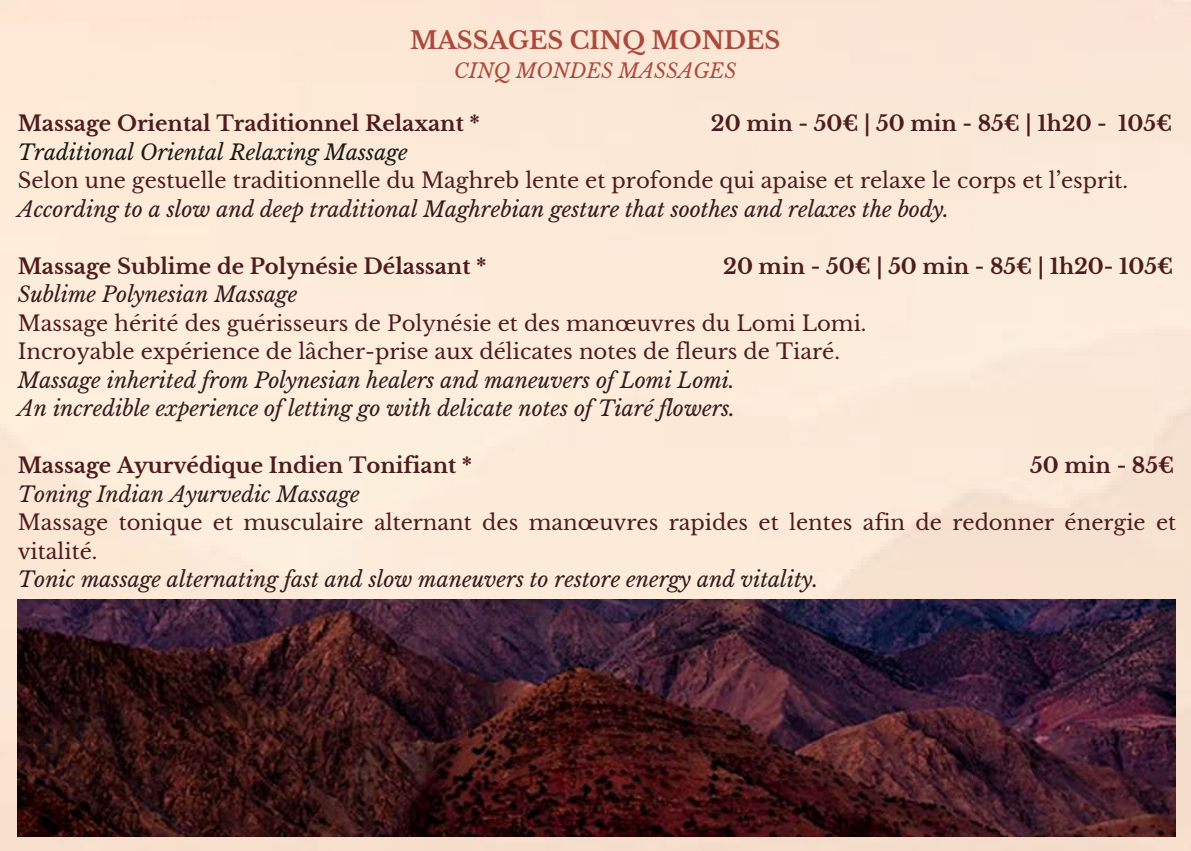
<style>
.page{position:relative;width:1191px;height:851px;background:#fff}
.page>*{position:absolute;margin:0;border:0;box-sizing:border-box;transform-origin:0 0}
.t1{font:700 24px "Libre Baskerville";color:#aa4a3d}
.t2{font:italic 21.2px/28.4px "Libre Baskerville";color:#341b1e}
.t3{font:21.2px/28.4px "Libre Baskerville";color:#4d1c1e}
.t4{font:700 21.2px "Libre Baskerville";color:#4d1c1e}
.t5{font:italic 21.2px "Libre Baskerville";color:#191b18}
.t6{font:italic 20px "Libre Baskerville";color:#aa4a3d}
</style>
<div class="page">
<img style="left:0;top:0;width:1191px;height:850px">
<img style="left:18px;top:599px;width:1158px;height:237px">
<p class="t1" style="left:410px;top:26px;width:372px">MASSAGES CINQ MONDES</p>
<p class="t6" style="left:454px;top:58px;width:284px">CINQ MONDES MASSAGES</p>
<p class="t4" style="left:18px;top:110px;width:464px">Massage Oriental Traditionnel Relaxant *</p>
<p class="t4" style="left:711px;top:110px;width:463px">20 min - 50€ | 50 min - 85€ | 1h20 - 105€</p>
<p class="t5" style="left:18px;top:139px;width:392px">Traditional Oriental Relaxing Massage</p>
<p class="t3" style="left:18px;top:166px;width:1112px">Selon une gestuelle traditionnelle du Maghreb lente et profonde qui apaise et relaxe le corps et l’esprit.</p>
<p class="t2" style="left:18px;top:195px;width:933px">According to a slow and deep traditional Maghrebian gesture that soothes and relaxes the body.</p>
<p class="t4" style="left:18px;top:253px;width:470px">Massage Sublime de Polynésie Délassant *</p>
<p class="t4" style="left:723px;top:253px;width:452px">20 min - 50€ | 50 min - 85€ | 1h20- 105€</p>
<p class="t2" style="left:18px;top:280px;width:281px">Sublime Polynesian Massage</p>
<p class="t3" style="left:18px;top:309px;width:850px">Massage hérité des guérisseurs de Polynésie et des manœuvres du Lomi Lomi.<br>Incroyable expérience de lâcher-prise aux délicates notes de fleurs de Tiaré.</p>
<p class="t2" style="left:18px;top:366px;width:719px">Massage inherited from Polynesian healers and maneuvers of Lomi Lomi.<br>An incredible experience of letting go with delicate notes of Tiaré flowers.</p>
<p class="t4" style="left:18px;top:452px;width:456px">Massage Ayurvédique Indien Tonifiant *</p>
<p class="t4" style="left:1030px;top:452px;width:145px">50 min - 85€</p>
<p class="t2" style="left:18px;top:480px;width:343px">Toning Indian Ayurvedic Massage</p>
<p class="t3" style="left:18px;top:508px;width:1160px">Massage tonique et musculaire alternant des manœuvres rapides et lentes afin de redonner énergie et vitalité.</p>
<p class="t2" style="left:18px;top:565px;width:802px">Tonic massage alternating fast and slow maneuvers to restore energy and vitality.</p>
</div>
